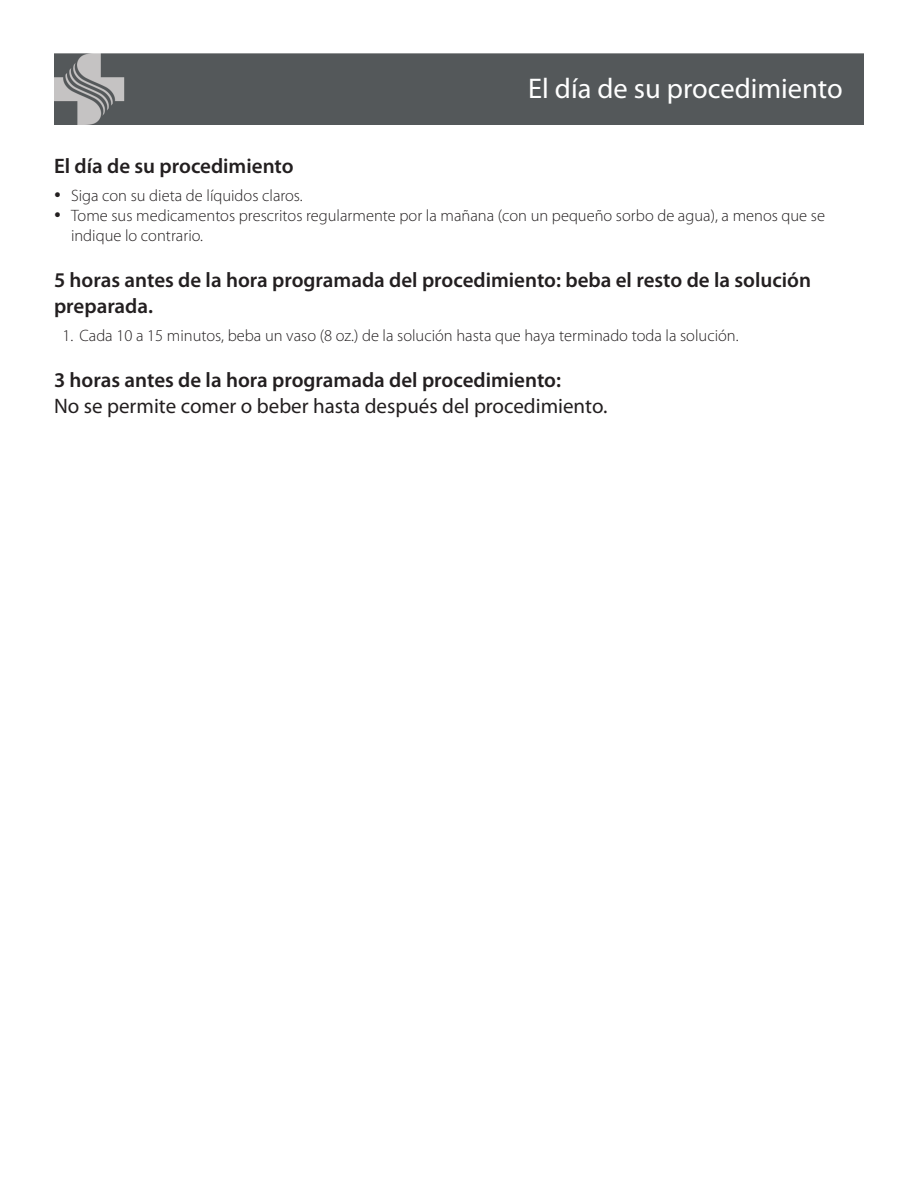
<style>
.page{position:relative;width:918px;height:1188px;background:#fff}
.page>*{position:absolute;margin:0;border:0;box-sizing:border-box;transform-origin:0 0}
.t1{font:28.5px "Myriad Pro";color:#fff}
.t2{font:600 21px/25.2px "Myriad Pro";color:#231f20}
.t3{font:21px "Myriad Pro";color:#231f20}
.t4{font:300 16.5px/19.8px "Myriad Pro";color:#231f20}
</style>
<div class="page">
<div style="left:54px;top:54px;width:810px;height:71px;background:#54585a"></div>
<h2 class="t1" style="left:528px;top:71px;width:316px">El día de su procedimiento</h2>
<p class="t2" style="left:54px;top:153px;width:241px">El día de su procedimiento</p>
<p class="t4" style="left:54px;top:186px;width:250px">• Siga con su dieta de líquidos claros.</p>
<p class="t4" style="left:71px;top:206px;width:756px;text-indent:-17px">• Tome sus medicamentos prescritos regularmente por la mañana (con un pequeño sorbo de agua), a menos que se indique lo contrario.</p>
<h3 class="t2" style="left:54px;top:267px;width:759px">5 horas antes de la hora programada del procedimiento: beba el resto de la solución preparada.</h3>
<p class="t4" style="left:63px;top:325px;width:678px">1. Cada 10 a 15 minutos, beba un vaso (8 oz.) de la solución hasta que haya terminado toda la solución.</p>
<h3 class="t2" style="left:54px;top:367px;width:509px">3 horas antes de la hora programada del procedimiento:</h3>
<p class="t3" style="left:54px;top:393px;width:555px">No se permite comer o beber hasta después del procedimiento.</p>
</div>
